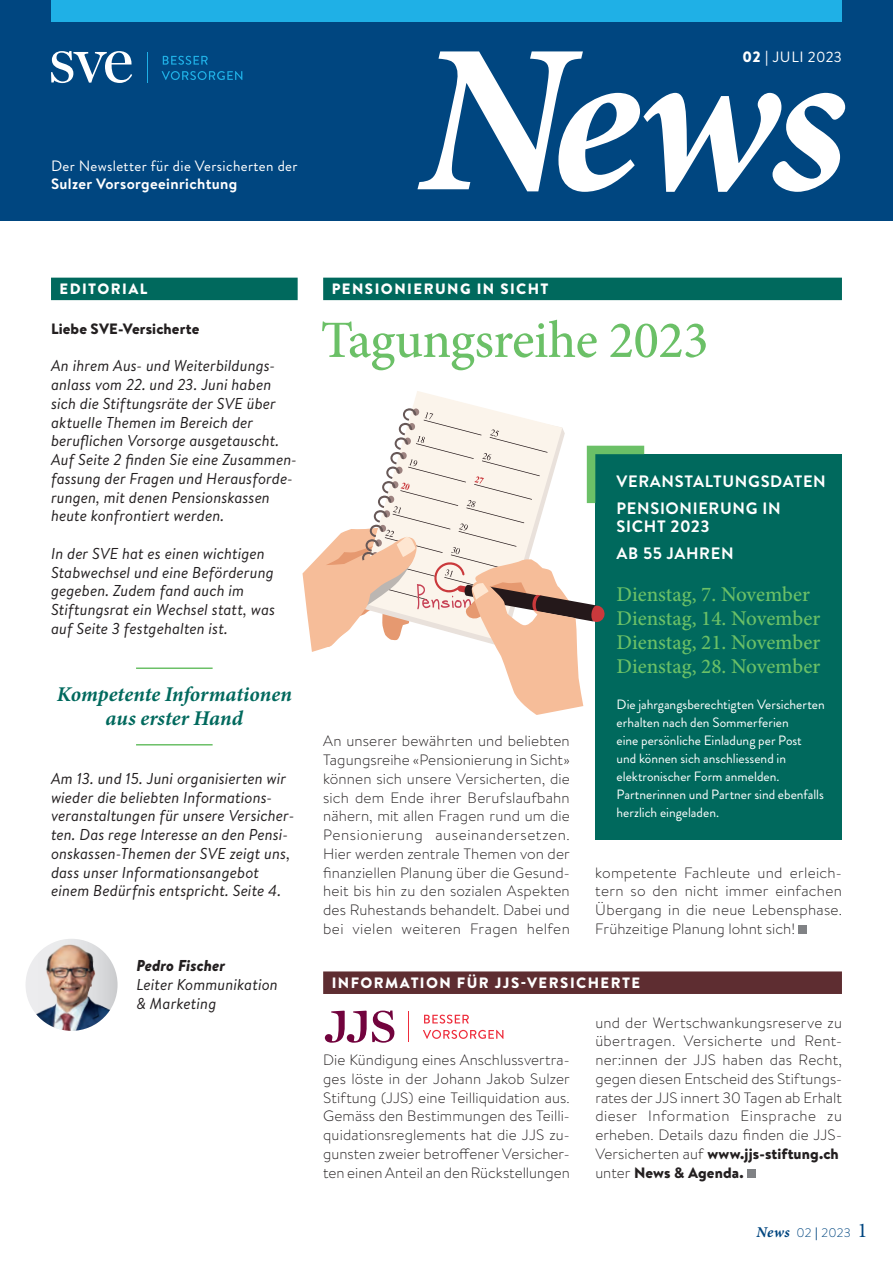
<style>
.page{position:relative;width:893px;height:1263px;background:#fff}
.page>*{position:absolute;margin:0;border:0;box-sizing:border-box;transform-origin:0 0}
.t1{font:500 52.5px "Minion Pro";letter-spacing:-.01em;color:#6bc067}
.t2{font:500 21px/24px "Minion Pro";color:#6bc067}
.t3{font:italic 700 21px/24px "Minion Pro";color:#00695d;text-align:center}
.t4{font:700 16.5px/27px "Brandon Text";letter-spacing:.04em;color:#fff}
.t5{font:italic 15.75px/18.8px "Brandon Text";letter-spacing:.005em;color:#231f20}
.t6{font:italic 900 15.75px "Brandon Text";letter-spacing:.005em;color:#231f20}
.t7{font:300 15px/18.8px "Brandon Text";letter-spacing:.01em;color:#231f20;text-align:justify}
.t8{font:900 15px "Brandon Text";letter-spacing:.1em;color:#fff}
.t9{font:15px "Brandon Grotesque";letter-spacing:.025em;color:#fff}
.t10{font:700 15px "Brandon Text";letter-spacing:.025em;color:#fff}
.t11{font:900 15px "Brandon Text";letter-spacing:.005em;color:#231f20}
.t12{font:13.5px/18px "Brandon Grotesque";color:#fff}
.t13{font:300 12.75px "Brandon Grotesque";letter-spacing:.015em;color:#004680}
.s1{font-family:"Brandon Text";font-weight:900}
.s2{font-family:"Minion Pro"}
.s3{font-weight:900}
.s4{font-family:"Minion Pro";font-weight:700;font-style:italic;font-size:15px}
.s5{font-family:"Minion Pro";font-weight:400}
.s6{font-family:"Minion Pro";font-weight:400;font-size:21px}
</style>
<div class="page">
<div style="left:0;top:0;width:893px;height:221px;background:#004680"></div>
<div style="left:51px;top:0;width:791px;height:21px;background:#1fb0e6"></div>
<svg style="left:51px;top:51px;width:81px;height:32px"></svg>
<svg style="left:163px;top:56px;width:45px;height:9px"></svg>
<svg style="left:162px;top:71px;width:80px;height:9px"></svg>
<hr style="left:147px;top:52px;width:1px;height:31px;background:#1fb0e6">
<svg style="left:417px;top:51px;width:428px;height:141px"></svg>
<hr style="left:136px;top:667px;width:77px;height:2px;background:#6bc067">
<hr style="left:136px;top:744px;width:77px;height:1px;background:#6bc067">
<div style="left:51px;top:278px;width:247px;height:22px;background:#00695d"></div>
<div style="left:323px;top:278px;width:519px;height:22px;background:#00695d"></div>
<div style="left:595px;top:454px;width:247px;height:385px;background:#00695d"></div>
<div style="left:323px;top:971px;width:519px;height:23px;background:#5e2d31"></div>
<div style="left:747px;top:1169px;width:8px;height:9px;background:#808285"></div>
<svg style="left:325px;top:1010px;width:69px;height:32px"></svg>
<svg style="left:424px;top:1014px;width:45px;height:9px"></svg>
<svg style="left:423px;top:1030px;width:80px;height:9px"></svg>
<hr style="left:408px;top:1011px;width:1px;height:30px;background:#ee2c3b">
<div style="left:798px;top:925px;width:9px;height:9px;background:#808285"></div>
<svg style="left:413px;top:391px;width:70px;height:17px"></svg>
<svg style="left:302px;top:408px;width:342px;height:307px"></svg>
<img style="left:26px;top:939px;width:92px;height:92px;border-radius:46px">
<p class="t9" style="left:51px;top:156px;width:248px">Der Newsletter für die Versicherten der</p>
<p class="t10" style="left:51px;top:174px;width:188px">Sulzer Vorsorgeeinrichtung</p>
<p class="t8" style="left:60px;top:278px;width:90px">EDITORIAL</p>
<p class="t8" style="left:332px;top:278px;width:218px">PENSIONIERUNG IN SICHT</p>
<p class="t9" style="left:742px;top:46px;width:101px"><span class="s1">02</span> <span class="s2">|</span> JULI 2023</p>
<p class="t11" style="left:51px;top:318px;width:150px">Liebe SVE-Versicherte</p>
<p class="t5" style="left:51px;top:356px;width:247px">An ihrem Aus- und Weiterbildungs&shy;anlass vom 22. und 23. Juni haben sich die Stiftungsräte der SVE über aktuelle Themen im Bereich der beruflichen Vorsorge ausgetauscht.<br>Auf Seite 2 finden Sie eine Zusammen&shy;fassung der Fragen und Herausforde&shy;rungen, mit denen Pensionskassen heute konfrontiert werden.</p>
<p class="t5" style="left:51px;top:543px;width:226px">In der SVE hat es einen wichtigen<br>Stabwechsel und eine Beförderung gegeben. Zudem fand auch im<br>Stiftungsrat ein Wechsel statt, was auf Seite 3 festgehalten ist.</p>
<h2 class="t3" style="left:57px;top:682px;width:237px">Kompetente Informationen aus erster Hand</h2>
<p class="t5" style="left:51px;top:768px;width:245px">Am 13. und 15. Juni organisierten wir wieder die beliebten Informations&shy;veranstaltungen für unsere Versicher&shy;ten. Das rege Interesse an den Pensi&shy;onskassen-Themen der SVE zeigt uns, dass unser Informationsangebot einem Bedürfnis entspricht. Seite 4.</p>
<p class="t6" style="left:136px;top:955px;width:90px">Pedro Fischer</p>
<p class="t5" style="left:136px;top:975px;width:143px">Leiter Kommunikation &amp; Marketing</p>
<h1 class="t1" style="left:321px;top:305px;width:389px">Tagungsreihe 2023</h1>
<p class="t7" style="left:323px;top:731px;width:248px">An unserer bewährten und beliebten Tagungsreihe «Pensionierung in Sicht» können sich unsere Versicherten, die sich dem Ende ihrer Berufslaufbahn nähern, mit allen Fragen rund um die Pensionierung auseinandersetzen.<br>Hier werden zentrale Themen von der finanziellen Planung über die Gesund&shy;heit bis hin zu den sozialen Aspekten des Ruhestands behandelt. Dabei und bei vielen weiteren Fragen helfen</p>
<p class="t4" style="left:617px;top:467px;width:211px">VERANSTALTUNGSDATEN<br>PENSIONIERUNG IN</p>
<p class="t4" style="left:617px;top:512px;width:118px">SICHT 2023<br>AB 55 JAHREN</p>
<h2 class="t2" style="left:617px;top:582px;width:205px">Dienstag, 7. November<br>Dienstag, 14. November<br>Dienstag, 21. November<br>Dienstag, 28. November</h2>
<p class="t12" style="left:617px;top:696px;width:210px">Die jahrgangsberechtigten Versicherten erhalten nach den Sommerferien<br>eine persönliche Einladung per Post und können sich anschliessend in elektronischer Form anmelden.<br>Partnerinnen und Partner sind ebenfalls herzlich eingeladen.</p>
<p class="t7" style="left:595px;top:862px;width:248px">kompetente Fachleute und erleich&shy;tern so den nicht immer einfachen Übergang in die neue Lebensphase.<br>Frühzeitige Planung lohnt sich!</p>
<p class="t8" style="left:332px;top:972px;width:310px">INFORMATION FÜR JJS-VERSICHERTE</p>
<p class="t7" style="left:323px;top:1050px;width:248px">Die Kündigung eines Anschlussvertra&shy;ges löste in der Johann Jakob Sulzer Stiftung (JJS) eine Teilliquidation aus.<br>Gemäss den Bestimmungen des Teilli&shy;quidationsreglements hat die JJS zu&shy;gunsten zweier betroffener Versicher&shy;ten einen Anteil an den Rückstellungen</p>
<p class="t7" style="left:595px;top:1012px;width:248px;text-align:left">und der Wertschwankungsreserve zu übertragen. Versicherte und Rent&shy;ner:innen der JJS haben das Recht, gegen diesen Entscheid des Stiftungs&shy;rates der JJS innert 30 Tagen ab Erhalt dieser Information Einsprache zu erheben. Details dazu finden die JJS-Versicherten auf <span class="s3">www.jjs-stiftung.ch </span>unter <span class="s3">News &amp; Agenda.</span></p>
<p class="t13" style="left:756px;top:1224px;width:112px"><span class="s4">News</span> 02 <span class="s5">|</span> 2023 <span class="s6">1</span></p>
</div>
